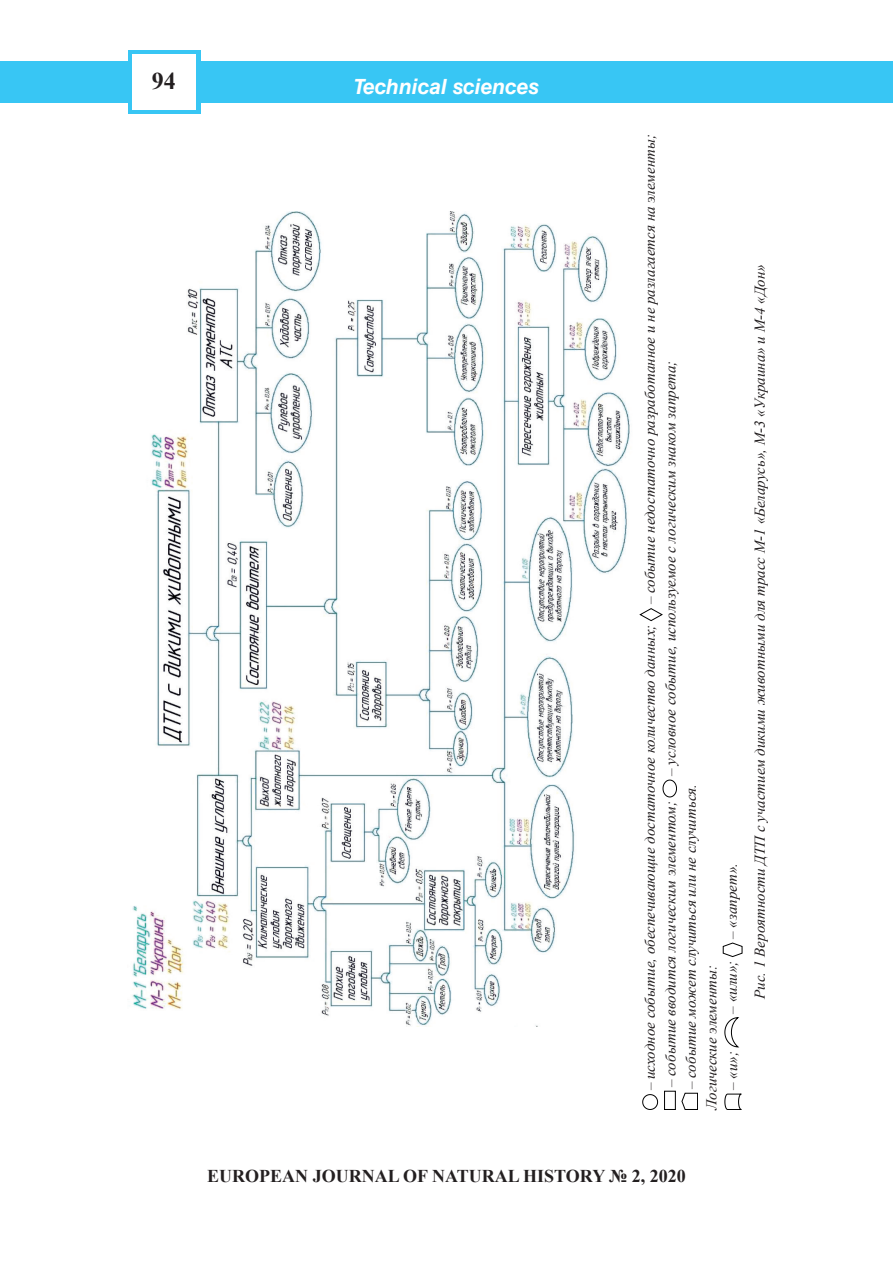
<style>
.page{position:relative;width:893px;height:1263px;background:#fff}
.page>*{position:absolute;margin:0;border:0;box-sizing:border-box;transform-origin:0 0}
.t1{font:700 24px "Times New Roman";color:#231f20}
.t2{font:italic 700 21px "Helvetica C";color:#fff}
.t3{font:700 18px "Times New Roman";color:#231f20}
.t4{font:italic 15px/20.5px "Times New Roman";color:#231f20}
.t5{font:italic 15px "Times New Roman";letter-spacing:-.025em;color:#231f20}
</style>
<div class="page">
<div style="left:0;top:62px;width:893px;height:41px;background:#38c6f4"></div>
<div style="left:128px;top:50px;width:72px;height:64px;background:#38c6f4"></div>
<div style="left:132px;top:55px;width:64px;height:55px;background:#fff"></div>
<img style="left:132px;top:211px;width:498px;height:815px">
<svg style="left:642px;top:1094px;width:16px;height:16px"></svg>
<svg style="left:639px;top:608px;width:24px;height:13px"></svg>
<div style="left:664px;top:1091px;width:12px;height:19px;border:1px solid #000"></div>
<svg style="left:663px;top:780px;width:14px;height:17px"></svg>
<svg style="left:681px;top:1093px;width:17px;height:17px"></svg>
<svg style="left:724px;top:1093px;width:17px;height:17px"></svg>
<svg style="left:724px;top:1017px;width:15px;height:30px"></svg>
<svg style="left:723px;top:942px;width:19px;height:15px"></svg>
<h1 class="t1" style="left:152px;top:64px;width:25px">94</h1>
<h2 class="t2" style="left:354px;top:74px;width:187px">Technical sciences</h2>
<p class="t5" style="left:639px;top:604px;width:472px;rotate:-90deg">– событие недостаточно разработанное и не разлагается на элементы;</p>
<p class="t4" style="left:660px;top:776px;width:417px;rotate:-90deg">– условное событие, используемое с логическим знаком запрета;</p>
<p class="t4" style="left:639px;top:1090px;width:467px;rotate:-90deg">– исходное событие, обеспечивающие достаточное количество данных;</p>
<p class="t4" style="left:680px;top:1110px;width:327px;text-indent:21px;rotate:-90deg">– событие может случиться или не случиться.<br>Логические элементы:</p>
<p class="t4" style="left:660px;top:1087px;width:287px;rotate:-90deg">– событие вводится логическим элементом;</p>
<p class="t4" style="left:718px;top:999px;width:736px;line-height:27.8px;text-indent:60px;rotate:-90deg">– «запрет».<br>Рис. 1 Вероятности ДТП с участием дикими животными для трасс М-1 «Беларусь», М-3 «Украина» и М-4 «Дон»</p>
<p class="t4" style="left:721px;top:1013px;width:54px;rotate:-90deg">– «или»;</p>
<p class="t4" style="left:721px;top:1090px;width:40px;rotate:-90deg">– «и»;</p>
<p class="t3" style="left:207px;top:1163px;width:480px">EUROPEAN JOURNAL OF NATURAL HISTORY № 2, 2020</p>
</div>
